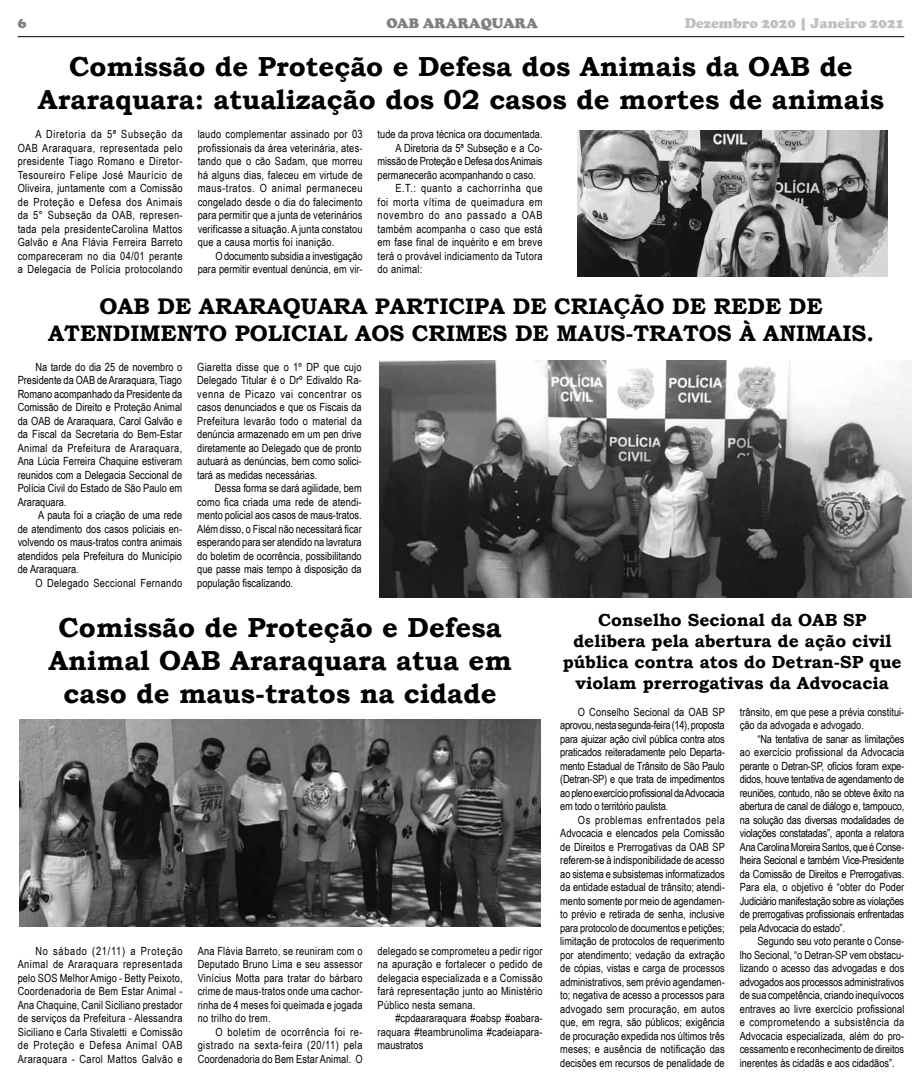
<style>
.page{position:relative;width:922px;height:1088px;background:#fff}
.page>*{position:absolute;margin:0;border:0;box-sizing:border-box;transform-origin:0 0}
.t1{font:700 27.5px/33px "Bookman Old Style";color:#000;text-align:center}
.t2{font:700 22.5px/27px "Bookman Old Style";color:#000;text-align:center}
.t3{font:700 17.5px/21px "Bookman Old Style";color:#000;text-align:center}
.t4{font:900 14.38px "Cooper";color:#c0c0c0}
.t5{font:900 14.38px "Cooper";color:#808080}
.t6{font:11.25px/13.5px "Arial Narrow";color:#000;text-align:justify}
.t7{font:11.25px "Arial Narrow";letter-spacing:.02em;color:#000}
.t8{font:11.25px "Arial Narrow";letter-spacing:.045em;color:#000}
.t9{font:11.25px "Arial Narrow";letter-spacing:.05em;color:#000}
.t10{font:11.25px "Arial Narrow";letter-spacing:.03em;color:#000}
.t11{font:11.25px "Arial Narrow";letter-spacing:.06em;color:#000}
</style>
<div class="page">
<hr style="left:18px;top:36px;width:886px;height:1px;background:#000">
<img style="left:577px;top:131px;width:309px;height:146px">
<img style="left:379px;top:361px;width:532px;height:236px">
<img style="left:19px;top:719px;width:521px;height:208px">
<p class="t5" style="left:18px;top:15px;width:10px">6</p>
<p class="t5" style="left:386px;top:15px;width:153px">OAB ARARAQUARA</p>
<p class="t4" style="left:684px;top:15px;width:221px">Dezembro 2020 | Janeiro 2021</p>
<h1 class="t1" style="left:38px;top:49px;width:847px">Comissão de Proteção e Defesa dos Animais da OAB de<br>Araraquara: atualização dos 02 casos de mortes de animais</h1>
<p class="t6" style="left:18px;top:127px;width:166px;text-indent:18px">A Diretoria da 5ª Subseção da OAB Araraquara, representada pelo presidente Tiago Romano e Diretor-Tesoureiro Felipe José Maurício de Oliveira, juntamente com a Comissão de Proteção e Defesa dos Animais da 5° Subseção da OAB, represen&shy;tada pela presidenteCarolina Mattos Galvão e Ana Flávia Ferreira Barreto compareceram no dia 04/01 perante a Delegacia de Polícia protocolando</p>
<p class="t6" style="left:198px;top:127px;width:166px">laudo complementar assinado por 03 profissionais da área veterinária, ates&shy;tando que o cão Sadam, que morreu há alguns dias, faleceu em virtude de maus-tratos. O animal permaneceu congelado desde o dia do falecimento para permitir que a junta de veterinários verificasse a situação. A junta constatou que a causa mortis foi inanição.</p>
<p class="t6" style="left:198px;top:249px;width:166px;text-align:right">O documento subsidia a investigação para permitir eventual denúncia, em vir-</p>
<p class="t6" style="left:377px;top:127px;width:166px">tude da prova técnica ora documentada.</p>
<p class="t6" style="left:395px;top:141px;width:149px">A Diretoria da 5ª Subseção e a Co-</p>
<p class="t6" style="left:377px;top:154px;width:166px">missão de Proteção e Defesa dos Animais</p>
<p class="t6" style="left:377px;top:168px;width:159px">permanecerão acompanhando o caso.</p>
<p class="t9" style="left:395px;top:180px;width:149px">E.T.: quanto a cachorrinha que</p>
<p class="t8" style="left:377px;top:194px;width:166px">foi morta vítima de queimadura em</p>
<p class="t11" style="left:377px;top:207px;width:166px">novembro do ano passado a OAB</p>
<p class="t7" style="left:377px;top:221px;width:166px">também acompanha o caso que está</p>
<p class="t7" style="left:377px;top:234px;width:166px">em fase final de inquérito e em breve</p>
<p class="t7" style="left:377px;top:248px;width:166px">terá o provável indiciamento da Tutora</p>
<p class="t7" style="left:377px;top:261px;width:46px">do animal:</p>
<h2 class="t2" style="left:48px;top:293px;width:827px">OAB DE ARARAQUARA PARTICIPA DE CRIAÇÃO DE REDE DE<br>ATENDIMENTO POLICIAL AOS CRIMES DE MAUS-TRATOS À ANIMAIS.</h2>
<p class="t6" style="left:18px;top:360px;width:166px;text-indent:18px">Na tarde do dia 25 de novembro o Presidente da OAB de Araraquara, Tiago Romano acompanhado da Presidente da Comissão de Direito e Proteção Animal da OAB de Araraquara, Carol Galvão e da Fiscal da Secretaria do Bem-Estar Animal da Prefeitura de Araraquara, Ana Lúcia Ferreira Chaquine estiveram reunidos com a Delegacia Seccional de Polícia Civil do Estado de São Paulo em Araraquara.</p>
<p class="t6" style="left:18px;top:508px;width:166px;text-indent:21px">A pauta foi a criação de uma rede de atendimento dos casos policiais en&shy;volvendo os maus-tratos contra animais atendidos pela Prefeitura do Município de Araraquara.</p>
<p class="t10" style="left:35px;top:574px;width:148px">O Delegado Seccional Fernando</p>
<p class="t6" style="left:197px;top:360px;width:166px">Giaretta disse que o 1º DP que cujo Delegado Titular é o Drº Edivaldo Ra&shy;venna de Picazo vai concentrar os casos denunciados e que os Fiscais da Prefeitura levarão todo o material da denúncia armazenado em um pen drive diretamente ao Delegado que de pronto autuará as denúncias, bem como solici&shy;tará as medidas necessárias.</p>
<p class="t6" style="left:197px;top:481px;width:166px;text-indent:18px">Dessa forma se dará agilidade, bem como fica criada uma rede de atendi&shy;mento policial aos casos de maus-tratos.<br>Além disso, o Fiscal não necessitará ficar esperando para ser atendido na lavratura do boletim de ocorrência, possibilitando que passe mais tempo à disposição da população fiscalizando.</p>
<h1 class="t1" style="left:48px;top:610px;width:465px">Comissão de Proteção e Defesa<br>Animal OAB Araraquara atua em caso de maus-tratos na cidade</h1>
<h3 class="t3" style="left:562px;top:609px;width:340px">Conselho Secional da OAB SP delibera pela abertura de ação civil pública contra atos do Detran-SP que violam prerrogativas da Advocacia</h3>
<p class="t6" style="left:560px;top:704px;width:166px;text-indent:18px">O Conselho Secional da OAB SP aprovou, nesta segunda-feira (14), proposta para ajuizar ação civil pública contra atos praticados reiteradamente pelo Departa&shy;mento Estadual de Trânsito de São Paulo (Detran-SP) e que trata de impedimentos ao pleno exercício profissional da Advocacia em todo o território paulista.</p>
<p class="t6" style="left:560px;top:812px;width:166px;text-indent:18px">Os problemas enfrentados pela Advocacia e elencados pela Comissão de Direitos e Prerrogativas da OAB SP referem-se à indisponibilidade de acesso ao sistema e subsistemas informatizados da entidade estadual de trânsito; atendi&shy;mento somente por meio de agendamen&shy;to prévio e retirada de senha, inclusive para protocolo de documentos e petições; limitação de protocolos de requerimento por atendimento; vedação da extração de cópias, vistas e carga de processos administrativos, sem prévio agendamen&shy;to; negativa de acesso a processos para advogado sem procuração, em autos que, em regra, são públicos; exigência de procuração expedida nos últimos três meses; e ausência de notificação das decisões em recursos de penalidade de</p>
<p class="t6" style="left:739px;top:704px;width:166px">trânsito, em que pese a prévia constitui&shy;ção da advogada e advogado.</p>
<p class="t6" style="left:739px;top:731px;width:166px;text-indent:18px">“Na tentativa de sanar as limitações ao exercício profissional da Advocacia perante o Detran-SP, ofícios foram expe&shy;didos, houve tentativa de agendamento de reuniões, contudo, não se obteve êxito na abertura de canal de diálogo e, tampouco, na solução das diversas modalidades de violações constatadas”, aponta a relatora Ana Carolina Moreira Santos, que é Conse&shy;lheira Secional e também Vice-Presidente da Comissão de Direitos e Prerrogativas.<br>Para ela, o objetivo é “obter do Poder Judiciário manifestação sobre as violações de prerrogativas profissionais enfrentadas pela Advocacia do estado”.</p>
<p class="t6" style="left:739px;top:934px;width:166px;text-indent:18px">Segundo seu voto perante o Conse&shy;lho Secional, “o Detran-SP vem obstacu&shy;lizando o acesso das advogadas e dos advogados aos processos administrativos de sua competência, criando inequívocos entraves ao livre exercício profissional e comprometendo a subsistência da Advocacia especializada, além do pro&shy;cessamento e reconhecimento de direitos inerentes às cidadãs e aos cidadãos”.</p>
<p class="t6" style="left:18px;top:943px;width:166px;text-indent:18px">No sábado (21/11) a Proteção Animal de Araraquara representada pelo SOS Melhor Amigo - Betty Peixoto, Coordenadoria de Bem Estar Animal - Ana Chaquine, Canil Siciliano prestador de serviços da Prefeitura - Alessandra Siciliano e Carla Stivaletti e Comissão de Proteção e Defesa Animal OAB Araraquara - Carol Mattos Galvão e</p>
<p class="t6" style="left:198px;top:943px;width:166px">Ana Flávia Barreto, se reuniram com o Deputado Bruno Lima e seu assessor Vinícius Motta para tratar do bárbaro crime de maus-tratos onde uma cachor&shy;rinha de 4 meses foi queimada e jogada no trilho do trem.</p>
<p class="t6" style="left:377px;top:943px;width:166px">delegado se comprometeu a pedir rigor na apuração e fortalecer o pedido de delegacia especializada e a Comissão fará representação junto ao Ministério Público nesta semana.</p>
<p class="t6" style="left:377px;top:1011px;width:166px;text-indent:18px">#cpdaararaquara #oabsp #oabara&shy;raquara #teambrunolima #cadeiapara&shy;maustratos</p>
<p class="t6" style="left:198px;top:1024px;width:166px;text-indent:18px">O boletim de ocorrência foi re&shy;gistrado na sexta-feira (20/11) pela Coordenadoria do Bem Estar Animal. O</p>
</div>
